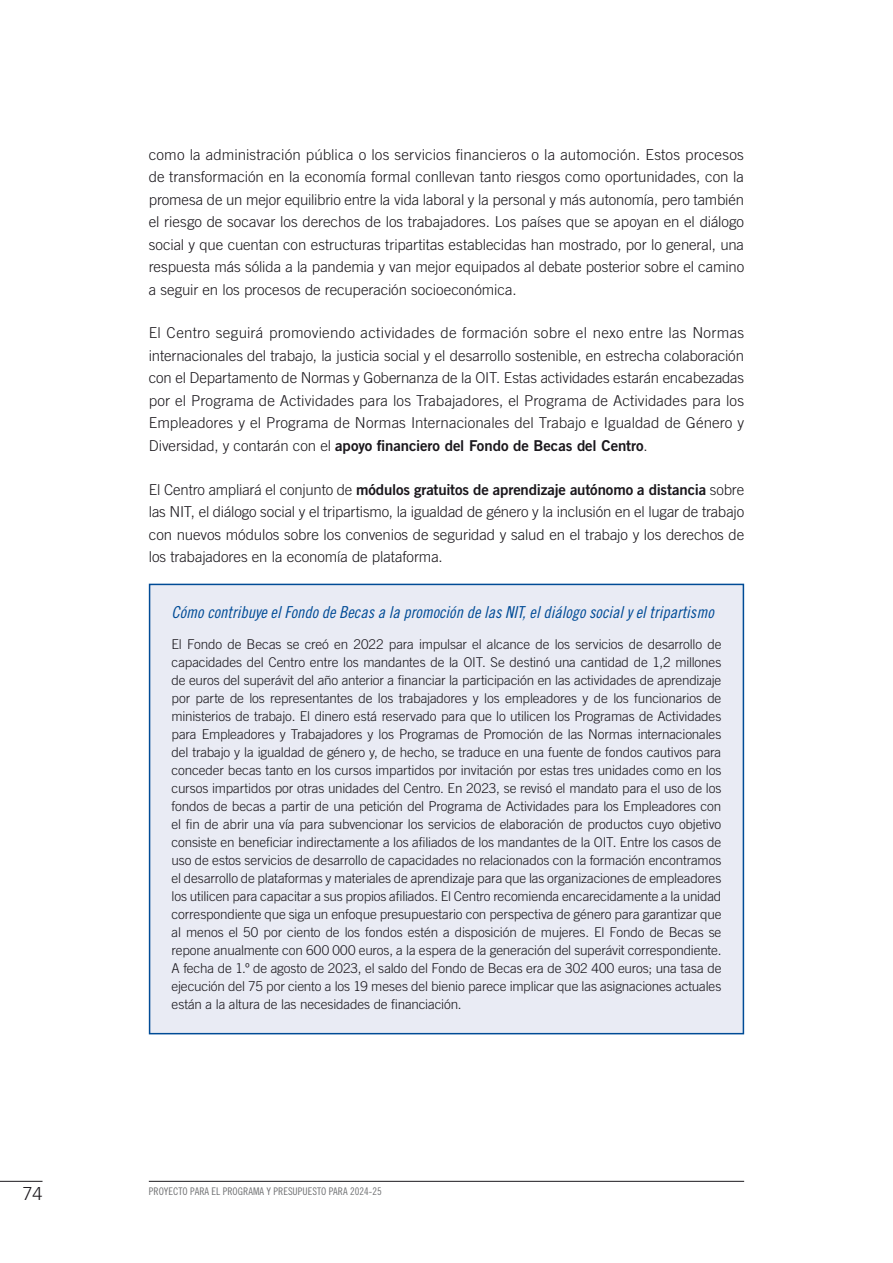
<style>
.page{position:relative;width:893px;height:1263px;background:#fff}
.page>*{position:absolute;margin:0;border:0;box-sizing:border-box;transform-origin:0 0}
.t1{font:300 18px "Trade Gothic LT Std";color:#1a171c}
.t2{font:16.5px "Trade Gothic LT Std Cn 18 Obl";color:#004b96}
.t3{font:300 15px/22.5px "Trade Gothic LT Std";letter-spacing:-.005em;color:#1a171c;text-align:justify}
.t4{font:15px "Trade Gothic LT Std Bd 2";letter-spacing:-.01em;color:#1a171c}
.t5{font:300 13.5px/18px "Trade Gothic LT Std";letter-spacing:-.01em;color:#1a171c;text-align:justify}
.t6{font:10.5px "Trade Gothic LT Std Cn 18";color:#707173}
.s1{font-family:"Trade Gothic LT Std";font-weight:300}
</style>
<div class="page">
<hr style="left:149px;top:1181px;width:595px;height:1px;background:#1a171c">
<hr style="left:0;top:1181px;width:43px;height:1px;background:#1a171c">
<div style="left:150px;top:584px;width:593px;height:450px;background:#e9ebf4"></div>
<div style="left:149px;top:584px;width:595px;height:450px;border:2px solid #004b96"></div>
<p class="t3" style="left:149px;top:143px;width:597px">como la administración pública o los servicios financieros o la automoción. Estos procesos de transformación en la economía formal conllevan tanto riesgos como oportunidades, con la promesa de un mejor equilibrio entre la vida laboral y la personal y más autonomía, pero también el riesgo de socavar los derechos de los trabajadores. Los países que se apoyan en el diálogo social y que cuentan con estructuras tripartitas establecidas han mostrado, por lo general, una respuesta más sólida a la pandemia y van mejor equipados al debate posterior sobre el camino a seguir en los procesos de recuperación socioeconómica.</p>
<p class="t3" style="left:149px;top:322px;width:597px">El Centro seguirá promoviendo actividades de formación sobre el nexo entre las Normas internacionales del trabajo, la justicia social y el desarrollo sostenible, en estrecha colaboración con el Departamento de Normas y Gobernanza de la OIT. Estas actividades estarán encabezadas por el Programa de Actividades para los Trabajadores, el Programa de Actividades para los Empleadores y el Programa de Normas Internacionales del Trabajo e Igualdad de Género y</p>
<p class="t4" style="left:149px;top:436px;width:500px"><span class="s1">Diversidad, y contarán con el</span> apoyo financiero del Fondo de Becas del Centro<span class="s1">.</span></p>
<p class="t4" style="left:149px;top:480px;width:597px"><span class="s1">El Centro ampliará el conjunto de</span> módulos gratuitos de aprendizaje autónomo a distancia <span class="s1">sobre</span></p>
<p class="t3" style="left:149px;top:500px;width:597px">las NIT, el diálogo social y el tripartismo, la igualdad de género y la inclusión en el lugar de trabajo con nuevos módulos sobre los convenios de seguridad y salud en el trabajo y los derechos de los trabajadores en la economía de plataforma.</p>
<p class="t2" style="left:172px;top:603px;width:544px">Cómo contribuye el Fondo de Becas a la promoción de las NIT, el diálogo social y el tripartismo</p>
<p class="t5" style="left:172px;top:635px;width:551px">El Fondo de Becas se creó en 2022 para impulsar el alcance de los servicios de desarrollo de capacidades del Centro entre los mandantes de la OIT. Se destinó una cantidad de 1,2 millones de euros del superávit del año anterior a financiar la participación en las actividades de aprendizaje por parte de los representantes de los trabajadores y los empleadores y de los funcionarios de ministerios de trabajo. El dinero está reservado para que lo utilicen los Programas de Actividades para Empleadores y Trabajadores y los Programas de Promoción de las Normas internacionales del trabajo y la igualdad de género y, de hecho, se traduce en una fuente de fondos cautivos para conceder becas tanto en los cursos impartidos por invitación por estas tres unidades como en los cursos impartidos por otras unidades del Centro. En 2023, se revisó el mandato para el uso de los fondos de becas a partir de una petición del Programa de Actividades para los Empleadores con el fin de abrir una vía para subvencionar los servicios de elaboración de productos cuyo objetivo consiste en beneficiar indirectamente a los afiliados de los mandantes de la OIT. Entre los casos de uso de estos servicios de desarrollo de capacidades no relacionados con la formación encontramos el desarrollo de plataformas y materiales de aprendizaje para que las organizaciones de empleadores los utilicen para capacitar a sus propios afiliados. El Centro recomienda encarecidamente a la unidad correspondiente que siga un enfoque presupuestario con perspectiva de género para garantizar que al menos el 50 por ciento de los fondos estén a disposición de mujeres. El Fondo de Becas se repone anualmente con 600 000 euros, a la espera de la generación del superávit correspondiente.<br>A fecha de 1.º de agosto de 2023, el saldo del Fondo de Becas era de 302 400 euros; una tasa de ejecución del 75 por ciento a los 19 meses del bienio parece implicar que las asignaciones actuales están a la altura de las necesidades de financiación.</p>
<h1 class="t1" style="left:23px;top:1183px;width:22px">74</h1>
<p class="t6" style="left:149px;top:1185px;width:234px">PROYECTO PARA EL PROGRAMA Y PRESUPUESTO PARA 2024-25</p>
</div>
